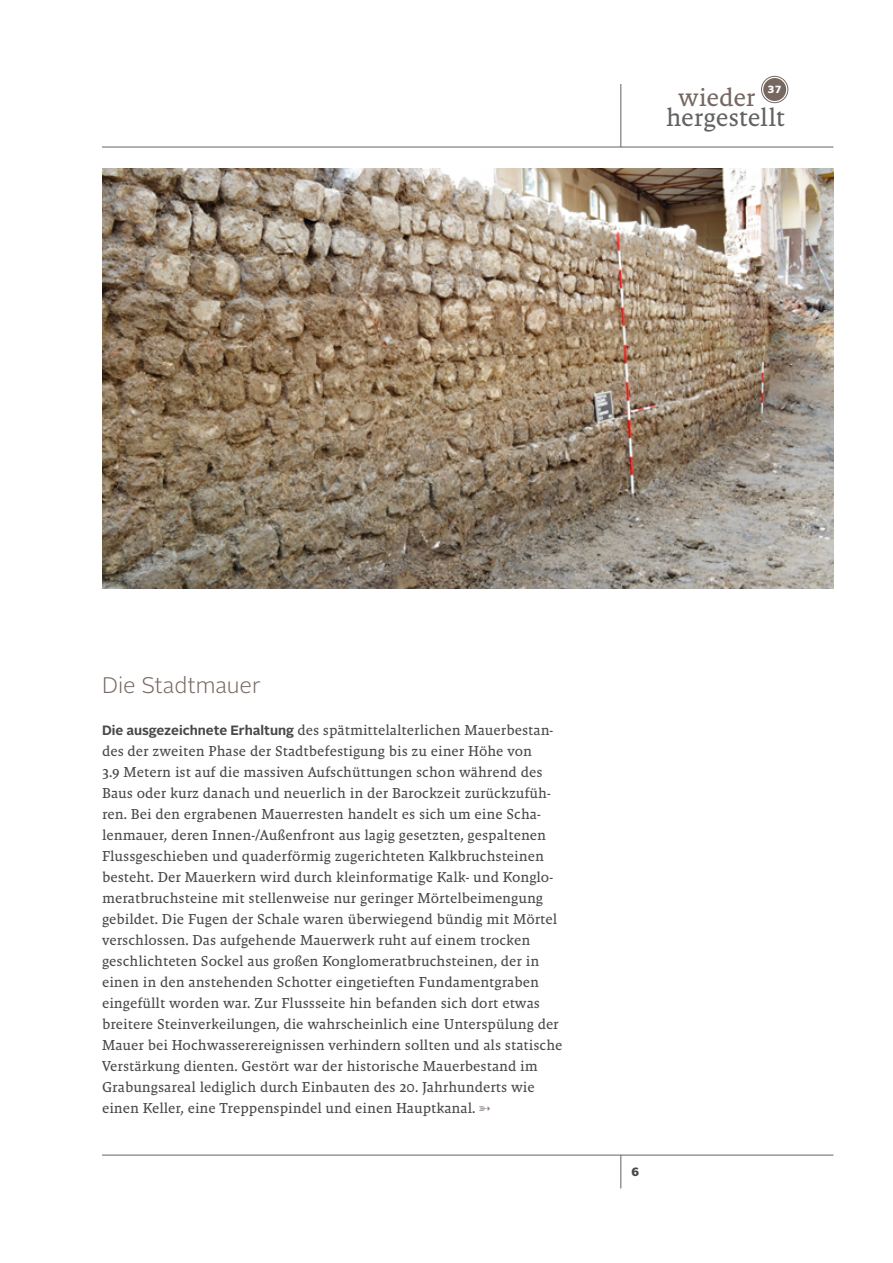
<style>
.page{position:relative;width:893px;height:1263px;background:#fff}
.page>*{position:absolute;margin:0;border:0;box-sizing:border-box;transform-origin:0 0}
.t1{font:25.65px "Malaga OT";letter-spacing:-.01em;color:#626261}
.t2{font:25.65px "Malaga OT";letter-spacing:-.015em;color:#766761}
.t3{font:300 22.5px "Alright Sans";letter-spacing:-.005em;color:#766761}
.t4{font:14.7px/21px "Malaga OT";color:#484847}
.t5{font:900 12px "Alright Sans";color:#484847}
.t6{font:900 10.35px "Alright Sans";color:#fff}
.s1{font-family:"Alright Sans";font-weight:700;font-size:13.5px}
.s2{color:#877974}
</style>
<div class="page">
<hr style="left:102px;top:147px;width:731px;height:1px;background:#626261">
<hr style="left:102px;top:1155px;width:731px;height:1px;background:#626261">
<div style="left:763px;top:78px;width:23px;height:23px;background:#766761;border-radius:50%"></div>
<div style="left:761px;top:76px;width:27px;height:27px;border:1px solid #766761;border-radius:50%"></div>
<hr style="left:621px;top:84px;width:1px;height:63px;background:#626261">
<hr style="left:621px;top:1155px;width:1px;height:33px;background:#626261">
<img style="left:102px;top:168px;width:732px;height:420px">
<h1 class="t2" style="left:678px;top:83px;width:79px">wieder</h1>
<p class="t6" style="left:767px;top:82px;width:15px">37</p>
<h1 class="t1" style="left:666px;top:103px;width:120px">hergestellt</h1>
<h2 class="t3" style="left:102px;top:670px;width:160px">Die Stadtmauer</h2>
<p class="t4" style="left:102px;top:719px;width:462px"><span class="s1">Die ausgezeichnete Erhaltung</span> des spätmittelalterlichen Mauerbestan&shy;des der zweiten Phase der Stadtbefestigung bis zu einer Höhe von<br>3.9 Metern ist auf die massiven Aufschüttungen schon während des Baus oder kurz danach und neuerlich in der Barockzeit zurückzufüh&shy;ren. Bei den ergrabenen Mauerresten handelt es sich um eine Scha&shy;lenmauer, deren Innen-/Außenfront aus lagig gesetzten, gespaltenen Flussgeschieben und quaderförmig zugerichteten Kalkbruchsteinen besteht. Der Mauerkern wird durch kleinformatige Kalk- und Konglo&shy;meratbruchsteine mit stellenweise nur geringer Mörtelbeimengung gebildet. Die Fugen der Schale waren überwiegend bündig mit Mörtel verschlossen. Das aufgehende Mauerwerk ruht auf einem trocken geschlichteten Sockel aus großen Konglomeratbruchsteinen, der in einen in den anstehenden Schotter eingetieften Fundamentgraben eingefüllt worden war. Zur Flussseite hin befanden sich dort etwas breitere Steinverkeilungen, die wahrscheinlich eine Unterspülung der Mauer bei Hochwasserereignissen verhindern sollten und als statische Verstärkung dienten. Gestört war der historische Mauerbestand im Grabungsareal lediglich durch Einbauten des 20. Jahrhunderts wie einen Keller, eine Treppenspindel und einen Hauptkanal. <span class="s2">➳</span></p>
<p class="t5" style="left:631px;top:1163px;width:9px">6</p>
</div>
